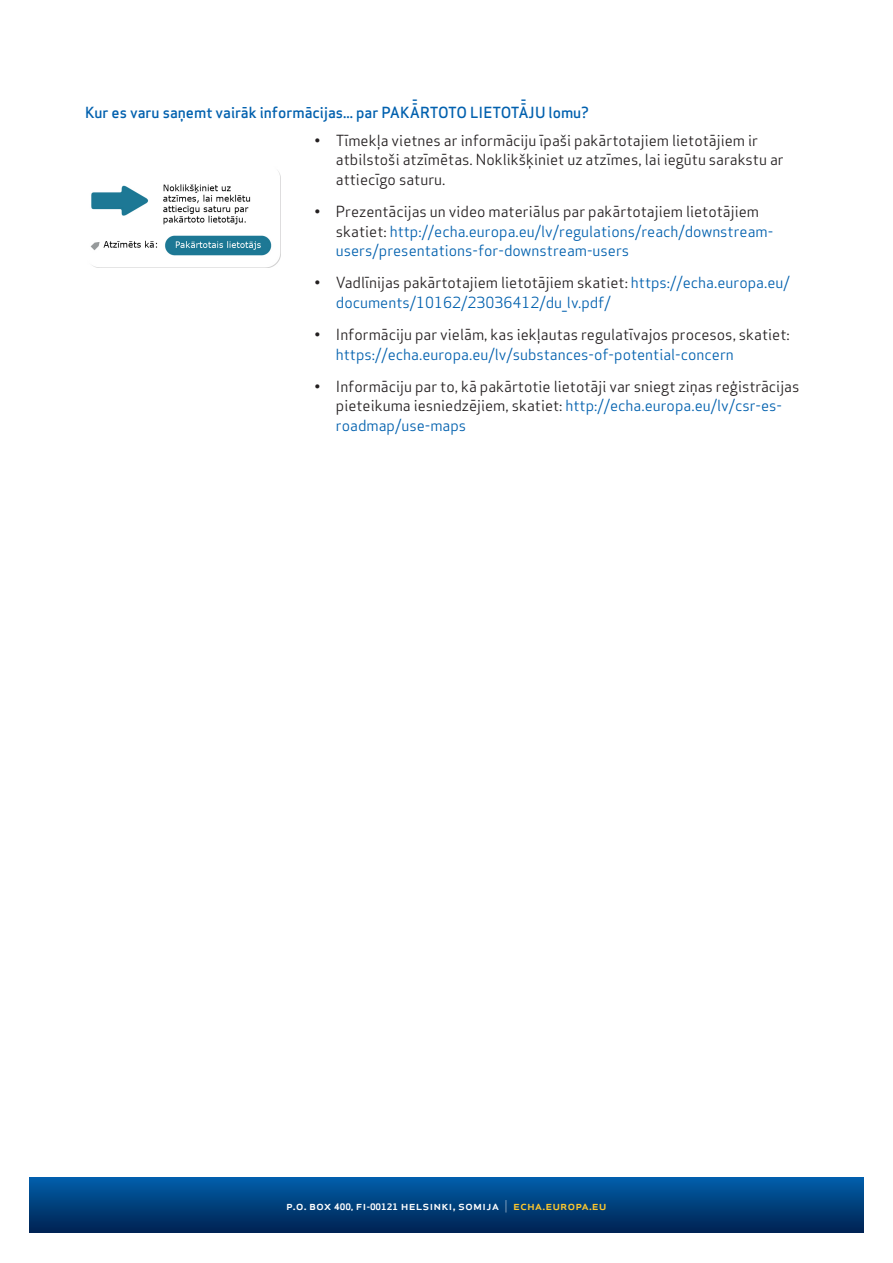
<style>
.page{position:relative;width:893px;height:1263px;background:#fff}
.page>*{position:absolute;margin:0;border:0;box-sizing:border-box;transform-origin:0 0}
.t1{font:15px/19.5px "Apex Sans";color:#231f20}
.t2{font:15px/19.5px "Apex Sans";color:#0160ae}
.Headline_2_CAPS_blue{font:500 15px "Apex Sans";color:#0160ae}
.t3{font:500 12.15px "Apex Sans";color:#fff;scale:1.08 1}
.s1{color:#231f20}
.s2{color:#0160ae}
.s3{font-weight:700;font-size:8.7px}
.s4{font-weight:700;font-size:8.25px}
.s5{font-weight:300}
.s6{color:#fec82d}
</style>
<div class="page">
<svg style="left:30px;top:1177px;width:833px;height:55px;background:#00407e"></svg>
<img style="left:90px;top:171px;width:190px;height:96px">
<p class="Headline_2_CAPS_blue" style="left:85px;top:99px;width:505px">Kur es varu saņemt vairāk informācijas... par PAKĀRTOTO LIETOTĀJU lomu?</p>
<p class="t1" style="left:336px;top:129px;width:449px;text-indent:-21px">• Tīmekļa vietnes ar informāciju īpaši pakārtotajiem lietotājiem ir atbilstoši atzīmētas. Noklikšķiniet uz atzīmes, lai iegūtu sarakstu ar attiecīgo saturu.</p>
<p class="t2" style="left:336px;top:200px;width:439px;text-indent:-21px"><span class="s1">• Prezentācijas un video materiālus par pakārtotajiem lietotājiem skatiet:</span> http://echa.europa.eu/lv/regulations/reach/downstream&shy;users/presentations-for-downstream-users</p>
<p class="t2" style="left:336px;top:272px;width:455px;text-indent:-21px"><span class="s1">• Vadlīnijas pakārtotajiem lietotājiem skatiet:</span> https://echa.europa.eu/ documents/10162/23036412/du_lv.pdf/</p>
<p class="t1" style="left:336px;top:323px;width:455px;text-indent:-21px">• Informāciju par vielām, kas iekļautas regulatīvajos procesos, skatiet: <span class="s2">https://echa.europa.eu/lv/substances-of-potential-concern</span></p>
<p class="t1" style="left:336px;top:375px;width:465px;text-indent:-21px">• Informāciju par to, kā pakārtotie lietotāji var sniegt ziņas reģistrācijas pieteikuma iesniedzējiem, skatiet: <span class="s2">http://echa.europa.eu/lv/csr-es&shy;roadmap/use-maps</span></p>
<p class="t3" style="left:286px;top:1194px;width:298px">p.o. box <span class="s3">400,</span> fi<span class="s4">-</span><span class="s3">00121</span> helsinki, somija <span class="s5">|</span> <span class="s6">echa.europa.eu</span></p>
</div>
